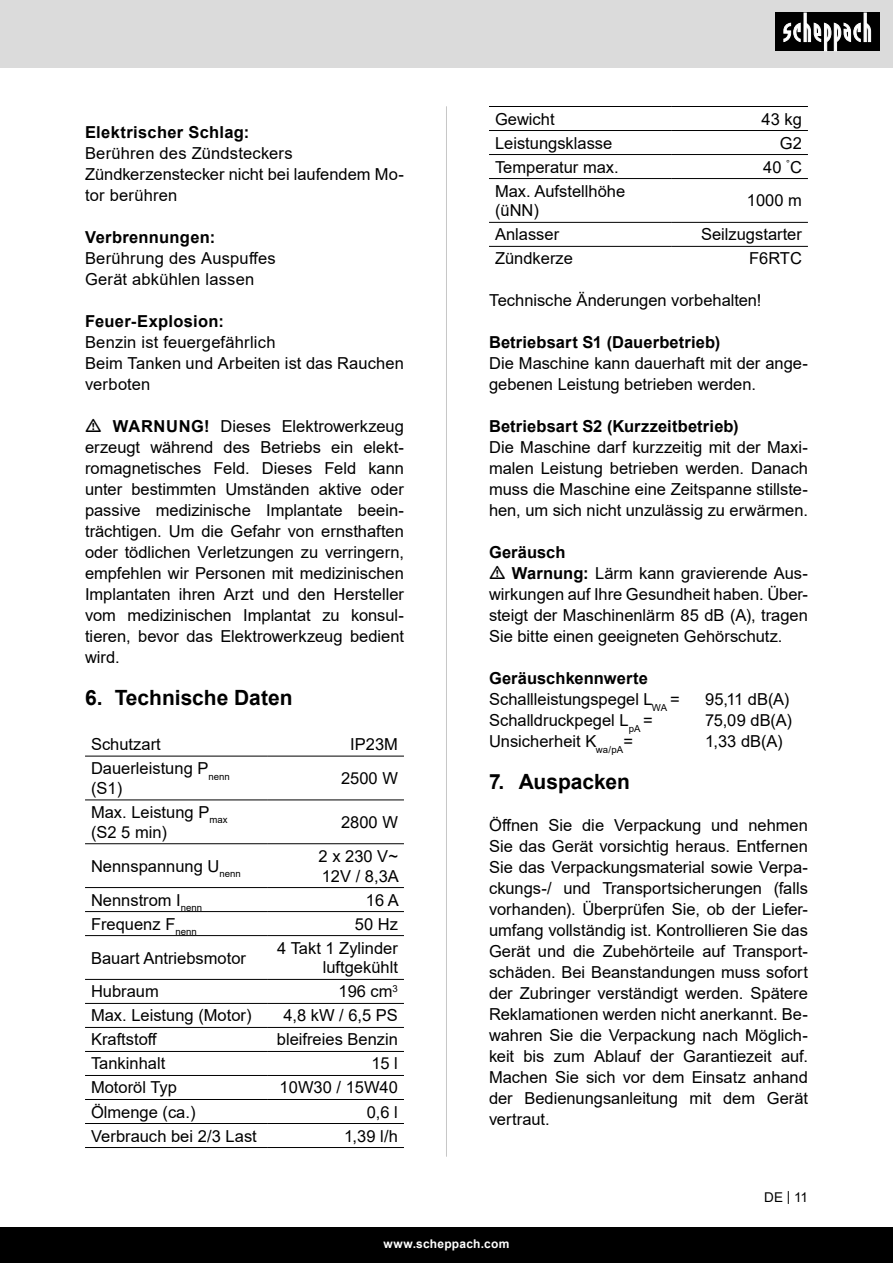
<style>
.page{position:relative;width:893px;height:1263px;background:#fff}
.page>*{position:absolute;margin:0;border:0;box-sizing:border-box;transform-origin:0 0}
.t1{font:700 21px "Arial";color:#000}
.Basiseinstellung{font:16.5px/21px "Arial";color:#000;text-align:justify}
.Basiseinstellung_Inh{font:16.5px/19.8px "Arial";color:#000}
.Grundtext_Bold{font:700 16.5px "Arial";letter-spacing:.01em;color:#000}
.t2{font:13.5px "Arial";color:#000}
.t3{font:700 12px "Arial";letter-spacing:.02em;color:#fff}
.s1{font-weight:700}
</style>
<div class="page">
<div style="left:0;top:0;width:893px;height:67px;background:#dbdbdb"></div>
<div style="left:0;top:1227px;width:893px;height:36px;background:#000"></div>
<div style="left:775px;top:13px;width:105px;height:38px;background:#000"></div>
<svg style="left:783px;top:13px;width:88px;height:38px"></svg>
<hr style="left:446px;top:106px;width:1px;height:1051px;background:#c7c7c7">
<svg style="left:85px;top:755px;width:319px;height:272px"></svg>
<hr style="left:85px;top:1123px;width:183px;height:1px;background:#000">
<hr style="left:268px;top:1123px;width:136px;height:1px;background:#000">
<hr style="left:85px;top:1147px;width:183px;height:1px;background:#000">
<hr style="left:268px;top:1147px;width:136px;height:1px;background:#000">
<hr style="left:85px;top:756px;width:183px;height:1px;background:#000">
<hr style="left:268px;top:756px;width:136px;height:1px;background:#000">
<hr style="left:85px;top:800px;width:183px;height:1px;background:#000">
<hr style="left:268px;top:800px;width:136px;height:1px;background:#000">
<hr style="left:85px;top:843px;width:183px;height:1px;background:#000">
<hr style="left:268px;top:843px;width:136px;height:1px;background:#000">
<hr style="left:85px;top:887px;width:183px;height:1px;background:#000">
<hr style="left:268px;top:887px;width:136px;height:1px;background:#000">
<hr style="left:85px;top:911px;width:183px;height:1px;background:#000">
<hr style="left:268px;top:911px;width:136px;height:1px;background:#000">
<hr style="left:85px;top:935px;width:183px;height:1px;background:#000">
<hr style="left:268px;top:935px;width:136px;height:1px;background:#000">
<hr style="left:85px;top:979px;width:183px;height:1px;background:#000">
<hr style="left:268px;top:979px;width:136px;height:1px;background:#000">
<hr style="left:85px;top:1003px;width:183px;height:1px;background:#000">
<hr style="left:268px;top:1003px;width:136px;height:1px;background:#000">
<hr style="left:85px;top:1027px;width:183px;height:1px;background:#000">
<hr style="left:268px;top:1027px;width:136px;height:1px;background:#000">
<hr style="left:85px;top:1051px;width:183px;height:1px;background:#000">
<hr style="left:268px;top:1051px;width:136px;height:1px;background:#000">
<hr style="left:85px;top:1075px;width:183px;height:1px;background:#000">
<hr style="left:268px;top:1075px;width:136px;height:1px;background:#000">
<hr style="left:85px;top:1099px;width:183px;height:1px;background:#000">
<hr style="left:268px;top:1099px;width:136px;height:1px;background:#000">
<svg style="left:489px;top:179px;width:319px;height:67px"></svg>
<hr style="left:489px;top:106px;width:183px;height:1px;background:#000">
<hr style="left:672px;top:106px;width:136px;height:1px;background:#000">
<hr style="left:489px;top:130px;width:183px;height:1px;background:#000">
<hr style="left:672px;top:130px;width:136px;height:1px;background:#000">
<hr style="left:489px;top:154px;width:183px;height:1px;background:#000">
<hr style="left:672px;top:154px;width:136px;height:1px;background:#000">
<hr style="left:489px;top:178px;width:183px;height:1px;background:#000">
<hr style="left:672px;top:178px;width:136px;height:1px;background:#000">
<hr style="left:489px;top:222px;width:183px;height:1px;background:#000">
<hr style="left:672px;top:222px;width:136px;height:1px;background:#000">
<hr style="left:489px;top:246px;width:183px;height:1px;background:#000">
<hr style="left:672px;top:246px;width:136px;height:1px;background:#000">
<p class="Grundtext_Bold" style="left:85px;top:121px;width:166px">Elektrischer Schlag:</p>
<p class="Basiseinstellung" style="left:85px;top:143px;width:209px">Berühren des Zündsteckers</p>
<p class="Basiseinstellung" style="left:85px;top:164px;width:320px">Zündkerzenstecker nicht bei laufendem Mo&shy;tor berühren</p>
<p class="Grundtext_Bold" style="left:85px;top:226px;width:132px">Verbrennungen:</p>
<p class="Basiseinstellung" style="left:85px;top:248px;width:192px">Berührung des Auspuffes</p>
<p class="Basiseinstellung" style="left:85px;top:269px;width:171px">Gerät abkühlen lassen</p>
<p class="Grundtext_Bold" style="left:85px;top:310px;width:140px">Feuer-Explosion:</p>
<p class="Basiseinstellung" style="left:85px;top:332px;width:192px">Benzin ist feuergefährlich</p>
<p class="Basiseinstellung" style="left:85px;top:353px;width:320px">Beim Tanken und Arbeiten ist das Rauchen verboten</p>
<p class="Basiseinstellung" style="left:85px;top:416px;width:320px;text-indent:28px"><span class="s1">WARNUNG!</span> Dieses Elektrowerkzeug erzeugt während des Betriebs ein elekt&shy;romagnetisches Feld. Dieses Feld kann unter bestimmten Umständen aktive oder passive medizinische Implantate beein&shy;trächtigen. Um die Gefahr von ernsthaften oder tödlichen Verletzungen zu verringern, empfehlen wir Personen mit medizinischen Implantaten ihren Arzt und den Hersteller vom medizinischen Implantat zu konsul&shy;tieren, bevor das Elektrowerkzeug bedient wird.</p>
<p class="t1" style="left:85px;top:683px;width:209px">6. Technische Daten</p>
<p class="Basiseinstellung_Inh" style="left:91px;top:734px;width:71px">Schutzart</p>
<p class="Basiseinstellung_Inh" style="left:350px;top:734px;width:49px">IP23M</p>
<p class="Basiseinstellung_Inh" style="left:91px;top:758px;width:140px">Dauerleistung P<sub>nenn </sub>(S1)</p>
<p class="Basiseinstellung_Inh" style="left:341px;top:768px;width:58px">2500 W</p>
<p class="Basiseinstellung_Inh" style="left:91px;top:802px;width:138px">Max. Leistung P<sub>max </sub>(S2 5 min)</p>
<p class="Basiseinstellung_Inh" style="left:341px;top:812px;width:58px">2800 W</p>
<p class="Basiseinstellung_Inh" style="left:91px;top:856px;width:151px">Nennspannung U<sub>nenn</sub></p>
<p class="Basiseinstellung" style="left:319px;top:845px;width:81px">2 x 230 V~</p>
<p class="Basiseinstellung" style="left:322px;top:865px;width:79px">12V / 8,3A</p>
<p class="Basiseinstellung_Inh" style="left:91px;top:890px;width:113px">Nennstrom I<sub>nenn</sub></p>
<p class="Basiseinstellung_Inh" style="left:366px;top:890px;width:35px">16 A</p>
<p class="Basiseinstellung_Inh" style="left:91px;top:914px;width:107px">Frequenz F<sub>nenn</sub></p>
<p class="Basiseinstellung_Inh" style="left:355px;top:914px;width:45px">50 Hz</p>
<p class="Basiseinstellung_Inh" style="left:91px;top:948px;width:156px">Bauart Antriebsmotor</p>
<p class="Basiseinstellung_Inh" style="left:277px;top:938px;width:122px;text-align:right">4 Takt 1 Zylinder luftgekühlt</p>
<p class="Basiseinstellung_Inh" style="left:91px;top:982px;width:69px">Hubraum</p>
<p class="Basiseinstellung_Inh" style="left:338px;top:982px;width:61px">196 cm<sup>3</sup></p>
<p class="Basiseinstellung_Inh" style="left:91px;top:1006px;width:162px">Max. Leistung (Motor)</p>
<p class="Basiseinstellung_Inh" style="left:283px;top:1006px;width:116px">4,8 kW / 6,5 PS</p>
<p class="Basiseinstellung_Inh" style="left:91px;top:1030px;width:68px">Kraftstoff</p>
<p class="Basiseinstellung_Inh" style="left:277px;top:1030px;width:123px">bleifreies Benzin</p>
<p class="Basiseinstellung_Inh" style="left:91px;top:1054px;width:76px">Tankinhalt</p>
<p class="Basiseinstellung_Inh" style="left:371px;top:1054px;width:28px">15 l</p>
<p class="Basiseinstellung_Inh" style="left:91px;top:1078px;width:87px">Motoröl Typ</p>
<p class="Basiseinstellung_Inh" style="left:280px;top:1078px;width:120px">10W30 / 15W40</p>
<p class="Basiseinstellung_Inh" style="left:91px;top:1102px;width:106px">Ölmenge (ca.)</p>
<p class="Basiseinstellung_Inh" style="left:367px;top:1102px;width:33px">0,6 l</p>
<p class="Basiseinstellung_Inh" style="left:91px;top:1126px;width:167px">Verbrauch bei 2/3 Last</p>
<p class="Basiseinstellung_Inh" style="left:344px;top:1126px;width:55px">1,39 l/h</p>
<p class="Basiseinstellung_Inh" style="left:495px;top:109px;width:61px">Gewicht</p>
<p class="Basiseinstellung_Inh" style="left:762px;top:109px;width:42px">43 kg</p>
<p class="Basiseinstellung_Inh" style="left:495px;top:133px;width:119px">Leistungsklasse</p>
<p class="Basiseinstellung_Inh" style="left:780px;top:133px;width:24px">G2</p>
<p class="Basiseinstellung_Inh" style="left:495px;top:157px;width:125px">Temperatur max.</p>
<p class="Basiseinstellung_Inh" style="left:763px;top:157px;width:40px">40 <sup>°</sup>C</p>
<p class="Basiseinstellung_Inh" style="left:495px;top:181px;width:132px">Max. Aufstellhöhe (üNN)</p>
<p class="Basiseinstellung_Inh" style="left:747px;top:191px;width:57px">1000 m</p>
<p class="Basiseinstellung_Inh" style="left:495px;top:225px;width:66px">Anlasser</p>
<p class="Basiseinstellung_Inh" style="left:701px;top:225px;width:102px">Seilzugstarter</p>
<p class="Basiseinstellung_Inh" style="left:495px;top:249px;width:79px">Zündkerze</p>
<p class="Basiseinstellung_Inh" style="left:749px;top:249px;width:54px">F6RTC</p>
<p class="Basiseinstellung" style="left:489px;top:290px;width:274px">Technische Änderungen vorbehalten!</p>
<p class="Grundtext_Bold" style="left:489px;top:331px;width:233px">Betriebsart S1 (Dauerbetrieb)</p>
<p class="Basiseinstellung" style="left:489px;top:353px;width:320px">Die Maschine kann dauerhaft mit der ange&shy;gebenen Leistung betrieben werden.</p>
<p class="Grundtext_Bold" style="left:489px;top:415px;width:251px">Betriebsart S2 (Kurzzeitbetrieb)</p>
<p class="Basiseinstellung" style="left:489px;top:437px;width:320px">Die Maschine darf kurzzeitig mit der Maxi&shy;malen Leistung betrieben werden. Danach muss die Maschine eine Zeitspanne stillste&shy;hen, um sich nicht unzulässig zu erwärmen.</p>
<p class="Grundtext_Bold" style="left:489px;top:541px;width:78px">Geräusch</p>
<p class="Basiseinstellung" style="left:489px;top:563px;width:320px;text-indent:23px"><span class="s1">Warnung:</span> Lärm kann gravierende Aus&shy;wirkungen auf Ihre Gesundheit haben. Über&shy;steigt der Maschinenlärm 85 dB (A), tragen Sie bitte einen geeigneten Gehörschutz.</p>
<p class="Grundtext_Bold" style="left:489px;top:667px;width:160px">Geräuschkennwerte</p>
<p class="Basiseinstellung" style="left:489px;top:689px;width:192px">Schallleistungspegel L<sub>WA</sub> =</p>
<p class="Basiseinstellung" style="left:705px;top:689px;width:86px">95,11 dB(A)</p>
<p class="Basiseinstellung" style="left:489px;top:710px;width:165px">Schalldruckpegel L<sub>pA</sub> =</p>
<p class="Basiseinstellung" style="left:705px;top:710px;width:88px">75,09 dB(A)</p>
<p class="Basiseinstellung" style="left:489px;top:731px;width:146px">Unsicherheit K<sub>wa/pA</sub>=</p>
<p class="Basiseinstellung" style="left:705px;top:731px;width:79px">1,33 dB(A)</p>
<p class="t1" style="left:489px;top:767px;width:142px">7. Auspacken</p>
<p class="Basiseinstellung" style="left:489px;top:815px;width:320px">Öffnen Sie die Verpackung und nehmen Sie das Gerät vorsichtig heraus. Entfernen Sie das Verpackungsmaterial sowie Verpa&shy;ckungs-/ und Transportsicherungen (falls vorhanden). Überprüfen Sie, ob der Liefer&shy;umfang vollständig ist. Kontrollieren Sie das Gerät und die Zubehörteile auf Transport&shy;schäden. Bei Beanstandungen muss sofort der Zubringer verständigt werden. Spätere Reklamationen werden nicht anerkannt. Be&shy;wahren Sie die Verpackung nach Möglich&shy;keit bis zum Ablauf der Garantiezeit auf.<br>Machen Sie sich vor dem Einsatz anhand der Bedienungsanleitung mit dem Gerät vertraut.</p>
<p class="t2" style="left:764px;top:1188px;width:45px">DE | 11</p>
<p class="t3" style="left:384px;top:1235px;width:127px">www.scheppach.com</p>
</div>
